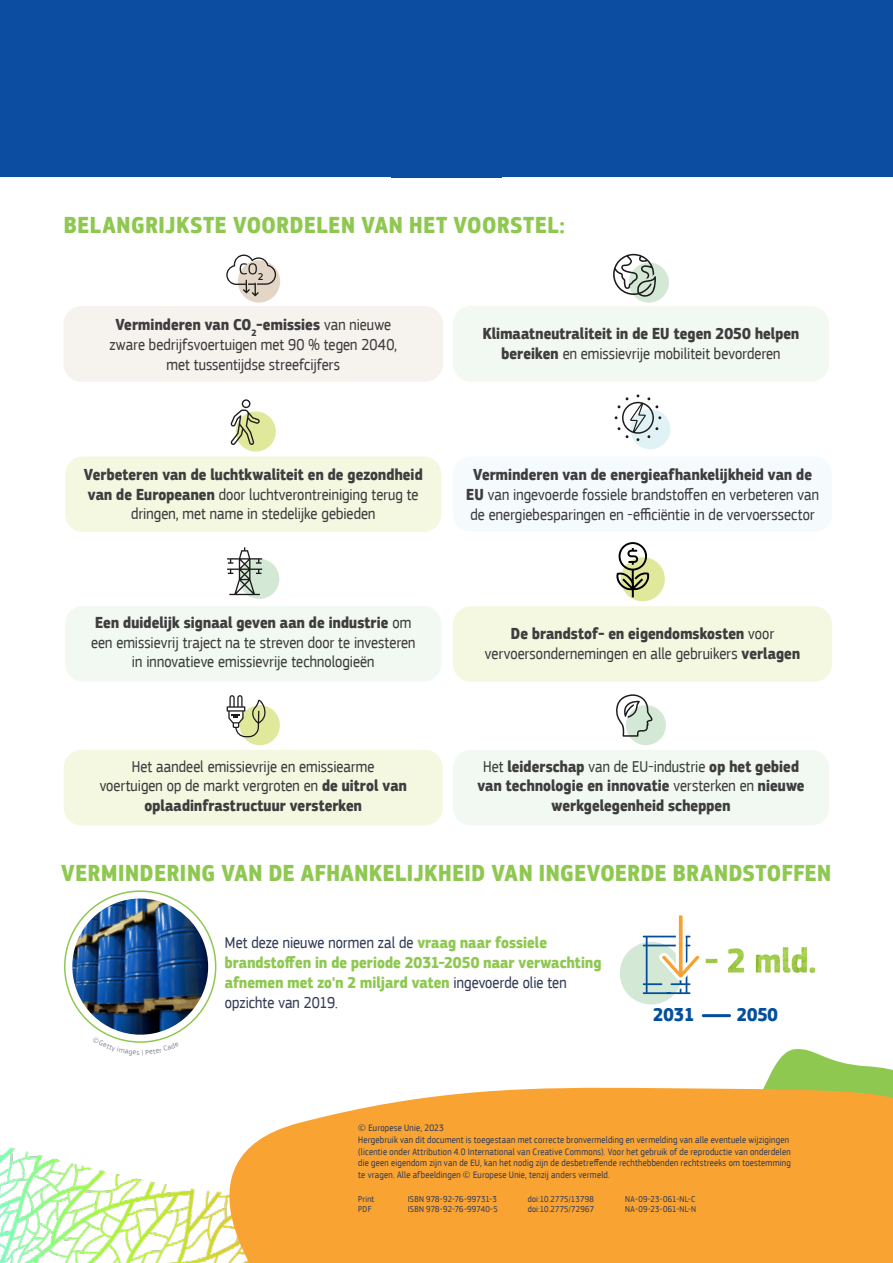
<style>
.page{position:relative;width:893px;height:1263px;background:#fff}
.page>*{position:absolute;margin:0;border:0;box-sizing:border-box;transform-origin:0 0}
.t1{font:700 24px "EC Square Sans Cond Pro";letter-spacing:.025em;color:#8fc851}
.t2{font:700 19.35px "EC Square Sans Cond Pro";color:#034f9e}
.Fig5{font:16.5px/19.8px "EC Square Sans Cond Pro";letter-spacing:.005em;color:#3e3e3f;text-align:center}
.Fig5-2{font:700 16.5px/19.8px "EC Square Sans Cond Pro";letter-spacing:.01em;color:#3e3e3f;text-align:center}
.Body{font:700 16.5px/19.8px "EC Square Sans Cond Pro";letter-spacing:.01em;color:#8fc851}
.INfo{font:9.75px/11.7px "EC Square Sans Cond Pro";letter-spacing:.025em;color:#343d59}
.INfo_next{font:9.75px "EC Square Sans Cond Pro";letter-spacing:.025em;color:#343d59}
.INdentif{font:9px "EC Square Sans Cond Pro";letter-spacing:.03em;color:#343d59}
.s1{font-weight:700}
.s2{font-weight:400}
.s3{font-weight:400;color:#343d59}
</style>
<div class="page">
<div style="left:0;top:0;width:893px;height:177px;background:#0d4da1"></div>
<div style="left:63px;top:306px;width:380px;height:76px;background:#f6f2ee;border-radius:18px"></div>
<div style="left:453px;top:306px;width:376px;height:76px;background:#f2f8f2;border-radius:18px"></div>
<div style="left:64px;top:750px;width:379px;height:75px;background:#f5f8e1;border-radius:18px"></div>
<div style="left:453px;top:750px;width:376px;height:75px;background:#f2f8f2;border-radius:18px"></div>
<div style="left:453px;top:606px;width:379px;height:76px;background:#f5f8e1;border-radius:18px"></div>
<div style="left:65px;top:456px;width:376px;height:76px;background:#f5f8e1;border-radius:18px"></div>
<div style="left:453px;top:456px;width:379px;height:76px;background:#f5fbfc;border-radius:18px"></div>
<div style="left:65px;top:606px;width:376px;height:76px;background:#f2f8f2;border-radius:18px"></div>
<img style="left:0;top:1147px;width:165px;height:116px">
<svg style="left:764px;top:1049px;width:129px;height:38px"></svg>
<svg style="left:165px;top:1087px;width:728px;height:176px;background:#f8b14f"></svg>
<div style="left:238px;top:260px;width:42px;height:43px;background:#e3d6c7;border-radius:50%"></div>
<svg style="left:226px;top:254px;width:50px;height:42px"></svg>
<div style="left:629px;top:262px;width:40px;height:41px;background:#d4e8d6;border-radius:50%"></div>
<svg style="left:613px;top:254px;width:43px;height:43px"></svg>
<div style="left:621px;top:557px;width:44px;height:44px;background:#e0e89c;border-radius:50%"></div>
<svg style="left:616px;top:542px;width:33px;height:55px"></svg>
<div style="left:240px;top:705px;width:40px;height:40px;background:#e0e89c;border-radius:50%"></div>
<svg style="left:227px;top:695px;width:40px;height:42px"></svg>
<div style="left:626px;top:705px;width:40px;height:40px;background:#d4e8d6;border-radius:50%"></div>
<svg style="left:616px;top:694px;width:37px;height:43px"></svg>
<div style="left:236px;top:411px;width:40px;height:41px;background:#e0e89c;border-radius:50%"></div>
<svg style="left:230px;top:399px;width:30px;height:46px"></svg>
<div style="left:630px;top:409px;width:40px;height:40px;background:#e0f2f5;border-radius:50%"></div>
<svg style="left:615px;top:394px;width:46px;height:47px"></svg>
<div style="left:239px;top:559px;width:40px;height:40px;background:#d4e8d6;border-radius:50%"></div>
<svg style="left:227px;top:547px;width:35px;height:48px"></svg>
<hr style="left:702px;top:1014px;width:29px;height:3px;background:#034f9e;border-radius:2px">
<div style="left:620px;top:942px;width:63px;height:62px;background:#d4e8d6;border-radius:50%"></div>
<svg style="left:643px;top:915px;width:57px;height:79px"></svg>
<img style="left:64px;top:898px;width:153px;height:139px">
<img style="left:728px;top:947px;width:79px;height:26px">
<svg style="left:111px;top:1037px;width:58px;height:6px"></svg>
<h2 class="t1" style="left:64px;top:210px;width:502px">BELANGRIJKSTE VOORDELEN VAN HET VOORSTEL:</h2>
<p class="Fig5" style="left:109px;top:315px;width:289px"><span class="s1">Verminderen van CO</span><sub>2</sub><span class="s1">-emissies</span> van nieuwe zware bedrijfsvoertuigen met 90 % tegen 2040, met tussentijdse streefcijfers</p>
<p class="Fig5-2" style="left:483px;top:324px;width:318px">Klimaatneutraliteit in de EU tegen 2050 helpen bereiken <span class="s2">en emissievrije mobiliteit bevorderen</span></p>
<p class="Fig5" style="left:84px;top:465px;width:340px"><span class="s1">Verbeteren van de luchtkwaliteit en de gezondheid van de Europeanen</span> door luchtverontreiniging terug te dringen, met name in stedelijke gebieden</p>
<p class="Fig5" style="left:466px;top:465px;width:354px"><span class="s1">Verminderen van de energieafhankelijkheid van de<br>EU</span> van ingevoerde fossiele brandstoffen en verbeteren van de energiebesparingen en ‑efficiëntie in de vervoerssector</p>
<p class="Fig5" style="left:91px;top:613px;width:326px"><span class="s1">Een duidelijk signaal geven aan de industrie</span> om een emissievrij traject na te streven door te investeren in innovatieve emissievrije technologieën</p>
<p class="Fig5" style="left:485px;top:624px;width:317px"><span class="s1">De brandstof- en eigendomskosten</span> voor vervoersondernemingen en alle gebruikers <span class="s1">verlagen</span></p>
<p class="Fig5" style="left:100px;top:756px;width:309px">Het aandeel emissievrije en emissiearme voertuigen op de markt vergroten en <span class="s1">de uitrol van oplaadinfrastructuur versterken</span></p>
<p class="Fig5-2" style="left:477px;top:756px;width:329px"><span class="s2">Het</span> leiderschap <span class="s2">van de EU-industrie</span> op het gebied van technologie en innovatie <span class="s2">versterken en</span> nieuwe werkgelegenheid scheppen</p>
<h2 class="t1" style="left:61px;top:858px;width:772px">VERMINDERING VAN DE AFHANKELIJKHEID VAN INGEVOERDE BRANDSTOFFEN</h2>
<p class="Body" style="left:225px;top:933px;width:378px"><span class="s3">Met deze nieuwe normen zal de</span> vraag naar fossiele brandstoffen in de periode 2031‑2050 naar verwachting afnemen met zo'n 2 miljard vaten <span class="s3">ingevoerde olie ten opzichte van 2019.</span></p>
<p class="t2" style="left:653px;top:1002px;width:43px">2031</p>
<p class="t2" style="left:737px;top:1002px;width:43px">2050</p>
<p class="INfo_next" style="left:358px;top:1122px;width:87px">© Europese Unie, 2023</p>
<p class="INfo" style="left:358px;top:1134px;width:434px">Hergebruik van dit document is toegestaan met correcte bronvermelding en vermelding van alle eventuele wijzigingen (licentie onder Attribution 4.0 International van Creative Commons). Voor het gebruik of de reproductie van onderdelen die geen eigendom zijn van de EU, kan het nodig zijn de desbetreffende rechthebbenden rechtstreeks om toestemming te vragen. Alle afbeeldingen © Europese Unie, tenzij anders vermeld.</p>
<p class="INdentif" style="left:358px;top:1193px;width:17px">Print</p>
<p class="INdentif" style="left:408px;top:1193px;width:90px">ISBN 978-92-76-99731-3</p>
<p class="INdentif" style="left:528px;top:1193px;width:67px">doi:10.2775/13798</p>
<p class="INdentif" style="left:625px;top:1193px;width:72px">NA-09-23-061-NL-C</p>
<p class="INdentif" style="left:358px;top:1204px;width:15px">PDF</p>
<p class="INdentif" style="left:408px;top:1204px;width:92px">ISBN 978-92-76-99740-5</p>
<p class="INdentif" style="left:528px;top:1204px;width:68px">doi:10.2775/72967</p>
<p class="INdentif" style="left:625px;top:1204px;width:72px">NA-09-23-061-NL-N</p>
</div>
